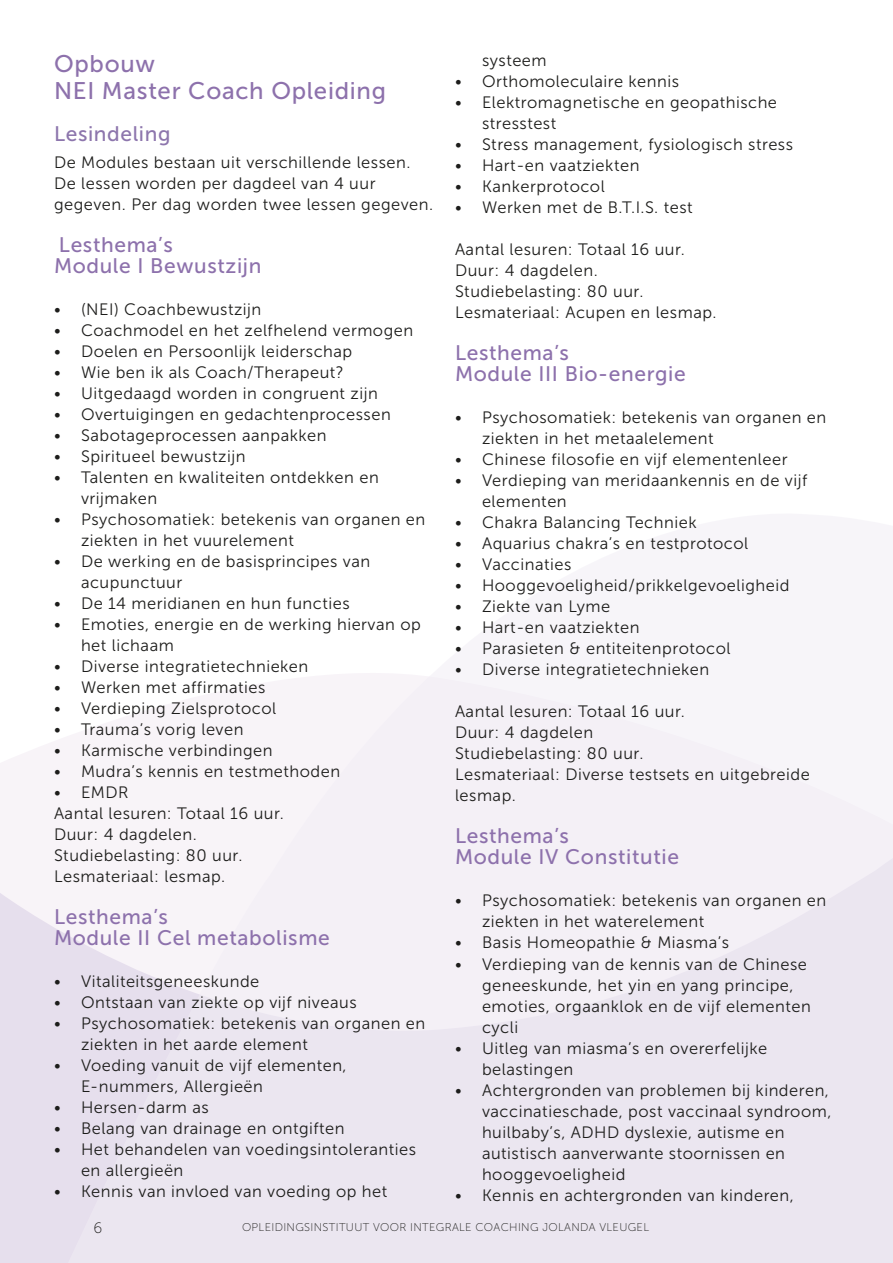
<style>
.page{position:relative;width:893px;height:1263px;background:#fff}
.page>*{position:absolute;margin:0;border:0;box-sizing:border-box;transform-origin:0 0}
.Textkörper{font:24px "Museo Sans 500";letter-spacing:.03em;color:#8d71ac}
.Textkörper-2{font:21px "Museo Sans 500";letter-spacing:.03em;color:#8d71ac}
.Textkörper-3{font:21px "Museo Sans 500";letter-spacing:.03em;color:#8d76ad}
.Textkörper-4{font:16.5px/21px "Museo Sans 300";letter-spacing:.03em;color:#1d1d1b}
.t1{font:15px "Museo Sans 100";color:#1d1d1b}
.t2{font:11.25px "Museo Sans 100";letter-spacing:.03em;color:#1d1d1b}
</style>
<div class="page">
<svg style="left:0;top:737px;width:67px;height:526px;fill:#e6dfed"></svg>
<svg style="left:67px;top:673px;width:826px;height:590px;fill:#f4f0f6"></svg>
<p class="Textkörper" style="left:54px;top:51px;width:102px">Opbouw</p>
<p class="Textkörper" style="left:54px;top:78px;width:333px">NEI Master Coach Opleiding</p>
<p class="Textkörper-3" style="left:54px;top:122px;width:118px">Lesindeling</p>
<p class="Textkörper-4" style="left:54px;top:152px;width:381px">De Modules bestaan uit verschillende lessen.<br>De lessen worden per dagdeel van 4 uur gegeven. Per dag worden twee lessen gegeven.</p>
<p class="Textkörper-2" style="left:59px;top:233px;width:115px">Lesthema’s</p>
<p class="Textkörper-2" style="left:54px;top:254px;width:209px">Module I Bewustzijn</p>
<p class="Textkörper-4" style="left:54px;top:299px;width:209px">• (NEI) Coachbewustzijn</p>
<p class="Textkörper-4" style="left:54px;top:320px;width:361px">• Coachmodel en het zelfhelend vermogen</p>
<p class="Textkörper-4" style="left:54px;top:341px;width:300px">• Doelen en Persoonlijk leiderschap</p>
<p class="Textkörper-4" style="left:54px;top:362px;width:291px">• Wie ben ik als Coach/Therapeut?</p>
<p class="Textkörper-4" style="left:54px;top:383px;width:325px">• Uitgedaagd worden in congruent zijn</p>
<p class="Textkörper-4" style="left:54px;top:404px;width:338px">• Overtuigingen en gedachtenprocessen</p>
<p class="Textkörper-4" style="left:54px;top:425px;width:274px">• Sabotageprocessen aanpakken</p>
<p class="Textkörper-4" style="left:54px;top:446px;width:193px">• Spiritueel bewustzijn</p>
<p class="Textkörper-4" style="left:81px;top:467px;width:299px;text-indent:-27px">• Talenten en kwaliteiten ontdekken en vrijmaken</p>
<p class="Textkörper-4" style="left:81px;top:509px;width:346px;text-indent:-27px">• Psychosomatiek: betekenis van organen en ziekten in het vuurelement</p>
<p class="Textkörper-4" style="left:81px;top:551px;width:291px;text-indent:-27px">• De werking en de basisprincipes van acupunctuur</p>
<p class="Textkörper-4" style="left:54px;top:593px;width:297px">• De 14 meridianen en hun functies</p>
<p class="Textkörper-4" style="left:81px;top:614px;width:341px;text-indent:-27px">• Emoties, energie en de werking hiervan op het lichaam</p>
<p class="Textkörper-4" style="left:54px;top:656px;width:256px">• Diverse integratietechnieken</p>
<p class="Textkörper-4" style="left:54px;top:677px;width:213px">• Werken met affirmaties</p>
<p class="Textkörper-4" style="left:54px;top:698px;width:224px">• Verdieping Zielsprotocol</p>
<p class="Textkörper-4" style="left:54px;top:719px;width:191px">• Trauma’s vorig leven</p>
<p class="Textkörper-4" style="left:54px;top:740px;width:220px">• Karmische verbindingen</p>
<p class="Textkörper-4" style="left:54px;top:761px;width:288px">• Mudra’s kennis en testmethoden</p>
<p class="Textkörper-4" style="left:54px;top:782px;width:76px">• EMDR</p>
<p class="Textkörper-4" style="left:54px;top:803px;width:231px">Aantal lesuren: Totaal 16 uur.</p>
<p class="Textkörper-4" style="left:54px;top:824px;width:144px">Duur: 4 dagdelen.</p>
<p class="Textkörper-4" style="left:54px;top:845px;width:190px">Studiebelasting: 80 uur.</p>
<p class="Textkörper-4" style="left:54px;top:866px;width:173px">Lesmateriaal: lesmap.</p>
<p class="Textkörper-2" style="left:54px;top:905px;width:115px">Lesthema’s</p>
<p class="Textkörper-2" style="left:54px;top:926px;width:277px">Module II Cel metabolisme</p>
<p class="Textkörper-4" style="left:54px;top:971px;width:207px">• Vitaliteitsgeneeskunde</p>
<p class="Textkörper-4" style="left:54px;top:992px;width:304px">• Ontstaan van ziekte op vijf niveaus</p>
<p class="Textkörper-4" style="left:81px;top:1013px;width:346px;text-indent:-27px">• Psychosomatiek: betekenis van organen en ziekten in het aarde element</p>
<p class="Textkörper-4" style="left:81px;top:1055px;width:267px;text-indent:-27px">• Voeding vanuit de vijf elementen,<br>E-nummers, Allergieën</p>
<p class="Textkörper-4" style="left:54px;top:1097px;width:156px">• Hersen-darm as</p>
<p class="Textkörper-4" style="left:54px;top:1118px;width:292px">• Belang van drainage en ontgiften</p>
<p class="Textkörper-4" style="left:81px;top:1139px;width:337px;text-indent:-27px">• Het behandelen van voedingsintoleranties en allergieën</p>
<p class="Textkörper-4" style="left:54px;top:1181px;width:335px">• Kennis van invloed van voeding op het</p>
<p class="Textkörper-4" style="left:482px;top:50px;width:66px">systeem</p>
<p class="Textkörper-4" style="left:455px;top:71px;width:226px">• Orthomoleculaire kennis</p>
<p class="Textkörper-4" style="left:482px;top:92px;width:297px;text-indent:-27px">• Elektromagnetische en geopathische stresstest</p>
<p class="Textkörper-4" style="left:455px;top:134px;width:340px">• Stress management, fysiologisch stress</p>
<p class="Textkörper-4" style="left:455px;top:155px;width:186px">• Hart-en vaatziekten</p>
<p class="Textkörper-4" style="left:455px;top:176px;width:151px">• Kankerprotocol</p>
<p class="Textkörper-4" style="left:455px;top:197px;width:239px">• Werken met de B.T.I.S. test</p>
<p class="Textkörper-4" style="left:455px;top:239px;width:231px">Aantal lesuren: Totaal 16 uur.</p>
<p class="Textkörper-4" style="left:455px;top:260px;width:144px">Duur: 4 dagdelen.</p>
<p class="Textkörper-4" style="left:455px;top:281px;width:190px">Studiebelasting: 80 uur.</p>
<p class="Textkörper-4" style="left:455px;top:302px;width:263px">Lesmateriaal: Acupen en lesmap.</p>
<p class="Textkörper-2" style="left:455px;top:342px;width:115px">Lesthema’s</p>
<p class="Textkörper-2" style="left:455px;top:363px;width:232px">Module III Bio-energie</p>
<p class="Textkörper-4" style="left:482px;top:407px;width:346px;text-indent:-27px">• Psychosomatiek: betekenis van organen en ziekten in het metaalelement</p>
<p class="Textkörper-4" style="left:455px;top:449px;width:334px">• Chinese filosofie en vijf elementenleer</p>
<p class="Textkörper-4" style="left:482px;top:470px;width:327px;text-indent:-27px">• Verdieping van meridaankennis en de vijf elementen</p>
<p class="Textkörper-4" style="left:455px;top:512px;width:243px">• Chakra Balancing Techniek</p>
<p class="Textkörper-4" style="left:455px;top:533px;width:295px">• Aquarius chakra’s en testprotocol</p>
<p class="Textkörper-4" style="left:455px;top:554px;width:118px">• Vaccinaties</p>
<p class="Textkörper-4" style="left:455px;top:575px;width:336px">• Hooggevoeligheid/prikkelgevoeligheid</p>
<p class="Textkörper-4" style="left:455px;top:596px;width:157px">• Ziekte van Lyme</p>
<p class="Textkörper-4" style="left:455px;top:617px;width:186px">• Hart-en vaatziekten</p>
<p class="Textkörper-4" style="left:455px;top:638px;width:277px">• Parasieten &amp; entiteitenprotocol</p>
<p class="Textkörper-4" style="left:455px;top:659px;width:256px">• Diverse integratietechnieken</p>
<p class="Textkörper-4" style="left:455px;top:701px;width:231px">Aantal lesuren: Totaal 16 uur.</p>
<p class="Textkörper-4" style="left:455px;top:722px;width:140px">Duur: 4 dagdelen</p>
<p class="Textkörper-4" style="left:455px;top:743px;width:190px">Studiebelasting: 80 uur.</p>
<p class="Textkörper-4" style="left:455px;top:764px;width:356px">Lesmateriaal: Diverse testsets en uitgebreide lesmap.</p>
<p class="Textkörper-2" style="left:455px;top:825px;width:115px">Lesthema’s</p>
<p class="Textkörper-2" style="left:455px;top:846px;width:226px">Module IV Constitutie</p>
<p class="Textkörper-4" style="left:482px;top:890px;width:346px;text-indent:-27px">• Psychosomatiek: betekenis van organen en ziekten in het waterelement</p>
<p class="Textkörper-4" style="left:455px;top:932px;width:276px">• Basis Homeopathie &amp; Miasma’s</p>
<p class="Textkörper-4" style="left:482px;top:953px;width:330px;text-indent:-27px">• Verdieping van de kennis van de Chinese geneeskunde, het yin en yang principe, emoties, orgaanklok en de vijf elementen cycli</p>
<p class="Textkörper-4" style="left:482px;top:1037px;width:287px;text-indent:-27px">• Uitleg van miasma’s en overerfelijke belastingen</p>
<p class="Textkörper-4" style="left:482px;top:1079px;width:351px;text-indent:-27px">• Achtergronden van problemen bij kinderen, vaccinatieschade, post vaccinaal syndroom, huilbaby’s, ADHD dyslexie, autisme en autistisch aanverwante stoornissen en hooggevoeligheid</p>
<p class="Textkörper-4" style="left:455px;top:1184px;width:340px">• Kennis en achtergronden van kinderen,</p>
<p class="t1" style="left:94px;top:1220px;width:10px">6</p>
<p class="t2" style="left:242px;top:1221px;width:409px">OPLEIDINGSINSTITUUT VOOR INTEGRALE COACHING JOLANDA VLEUGEL</p>
</div>
